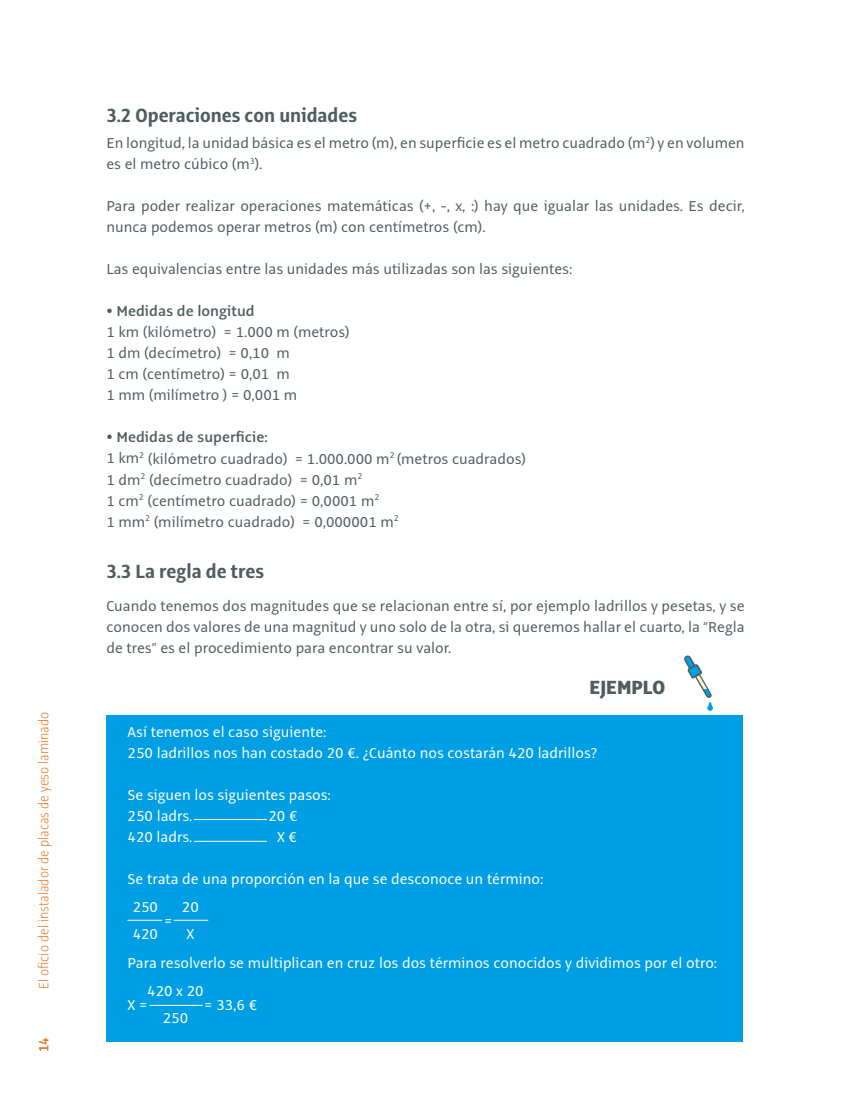
<style>
.page{position:relative;width:851px;height:1106px;background:#fff}
.page>*{position:absolute;margin:0;border:0;box-sizing:border-box;transform-origin:0 0}
.epigrafe_2_nivel__1{font:700 21px "Alto Pro Con";color:#505c5f}
.t1{font:800 21px "Alto Pro Con";color:#505c5f}
.texto{font:15.75px/21px "Alto Pro";color:#505c5f}
.recuerda_impar{font:15.75px "Alto Pro";color:#fff}
.texto-2{font:600 15.75px "Alto Pro";color:#505c5f}
.t2{font:200 15px "Alto Pro Con";color:#e67017}
.t3{font:600 15px "Alto Pro Con";color:#e67017}
.s1{font-weight:400}
</style>
<div class="page">
<div style="left:106px;top:715px;width:637px;height:326px;background:#009fe3"></div>
<svg style="left:684px;top:655px;width:28px;height:55px"></svg>
<hr style="left:149px;top:1005px;width:53px;height:1px;background:#fff">
<hr style="left:194px;top:819px;width:73px;height:1px;background:#fff">
<hr style="left:194px;top:841px;width:73px;height:1px;background:#fff">
<hr style="left:127px;top:919px;width:35px;height:1px;background:#fff">
<hr style="left:174px;top:919px;width:34px;height:1px;background:#fff">
<p class="t2" style="left:35px;top:989px;width:279px;rotate:-90deg">El oficio del instalador de placas de yeso laminado</p>
<p class="t3" style="left:35px;top:1052px;width:16px;rotate:-90deg">14</p>
<p class="epigrafe_2_nivel__1" style="left:106px;top:103px;width:252px">3.2 Operaciones con unidades</p>
<p class="texto" style="left:106px;top:133px;width:639px">En longitud, la unidad básica es el metro (m), en superficie es el metro cuadrado (m<sup>2</sup>) y en volumen es el metro cúbico (m<sup>3</sup>).</p>
<p class="texto" style="left:106px;top:196px;width:639px">Para poder realizar operaciones matemáticas (+, -, x, :) hay que igualar las unidades. Es decir, nunca podemos operar metros (m) con centímetros (cm).</p>
<p class="texto" style="left:106px;top:259px;width:467px">Las equivalencias entre las unidades más utilizadas son las siguientes:</p>
<p class="texto-2" style="left:106px;top:301px;width:150px"><span class="s1">•</span> Medidas de longitud</p>
<p class="texto" style="left:106px;top:322px;width:245px">1 km (kilómetro) = 1.000 m (metros)</p>
<p class="texto" style="left:106px;top:343px;width:185px">1 dm (decímetro) = 0,10 m</p>
<p class="texto" style="left:106px;top:364px;width:185px">1 cm (centímetro) = 0,01 m</p>
<p class="texto" style="left:106px;top:385px;width:192px">1 mm (milímetro ) = 0,001 m</p>
<p class="texto-2" style="left:106px;top:427px;width:163px"><span class="s1">•</span> Medidas de superficie:</p>
<p class="texto" style="left:106px;top:448px;width:421px">1 km<sup>2</sup> (kilómetro cuadrado) = 1.000.000 m<sup>2</sup> (metros cuadrados)</p>
<p class="texto" style="left:106px;top:469px;width:257px">1 dm<sup>2</sup> (decímetro cuadrado) = 0,01 m<sup>2</sup></p>
<p class="texto" style="left:106px;top:490px;width:274px">1 cm<sup>2</sup> (centímetro cuadrado) = 0,0001 m<sup>2</sup></p>
<p class="texto" style="left:106px;top:511px;width:294px">1 mm<sup>2</sup> (milímetro cuadrado) = 0,000001 m<sup>2</sup></p>
<p class="epigrafe_2_nivel__1" style="left:106px;top:560px;width:159px">3.3 La regla de tres</p>
<p class="texto" style="left:106px;top:595px;width:639px;text-align:justify">Cuando tenemos dos magnitudes que se relacionan entre sí, por ejemplo ladrillos y pesetas, y se conocen dos valores de una magnitud y uno solo de la otra, si queremos hallar el cuarto, la “Regla de tres” es el procedimiento para encontrar su valor.</p>
<p class="t1" style="left:589px;top:674px;width:77px">EJEMPLO</p>
<p class="recuerda_impar" style="left:128px;top:721px;width:200px">Así tenemos el caso siguiente:</p>
<p class="recuerda_impar" style="left:128px;top:742px;width:471px">250 ladrillos nos han costado 20 €. ¿Cuánto nos costarán 420 ladrillos?</p>
<p class="recuerda_impar" style="left:128px;top:784px;width:205px">Se siguen los siguientes pasos:</p>
<p class="recuerda_impar" style="left:128px;top:805px;width:66px">250 ladrs.</p>
<p class="recuerda_impar" style="left:268px;top:805px;width:30px">20 €</p>
<p class="recuerda_impar" style="left:128px;top:826px;width:66px">420 ladrs.</p>
<p class="recuerda_impar" style="left:277px;top:826px;width:22px">X €</p>
<p class="recuerda_impar" style="left:128px;top:868px;width:417px">Se trata de una proporción en la que se desconoce un término:</p>
<p class="recuerda_impar" style="left:133px;top:897px;width:27px">250</p>
<p class="recuerda_impar" style="left:182px;top:897px;width:18px">20</p>
<p class="recuerda_impar" style="left:164px;top:910px;width:10px">=</p>
<p class="recuerda_impar" style="left:133px;top:924px;width:27px">420</p>
<p class="recuerda_impar" style="left:186px;top:924px;width:9px">X</p>
<p class="recuerda_impar" style="left:128px;top:952px;width:591px">Para resolverlo se multiplican en cruz los dos términos conocidos y dividimos por el otro:</p>
<p class="recuerda_impar" style="left:147px;top:981px;width:58px">420 x 20</p>
<p class="recuerda_impar" style="left:128px;top:994px;width:22px">X =</p>
<p class="recuerda_impar" style="left:204px;top:994px;width:54px">= 33,6 €</p>
<p class="recuerda_impar" style="left:163px;top:1008px;width:27px">250</p>
</div>
